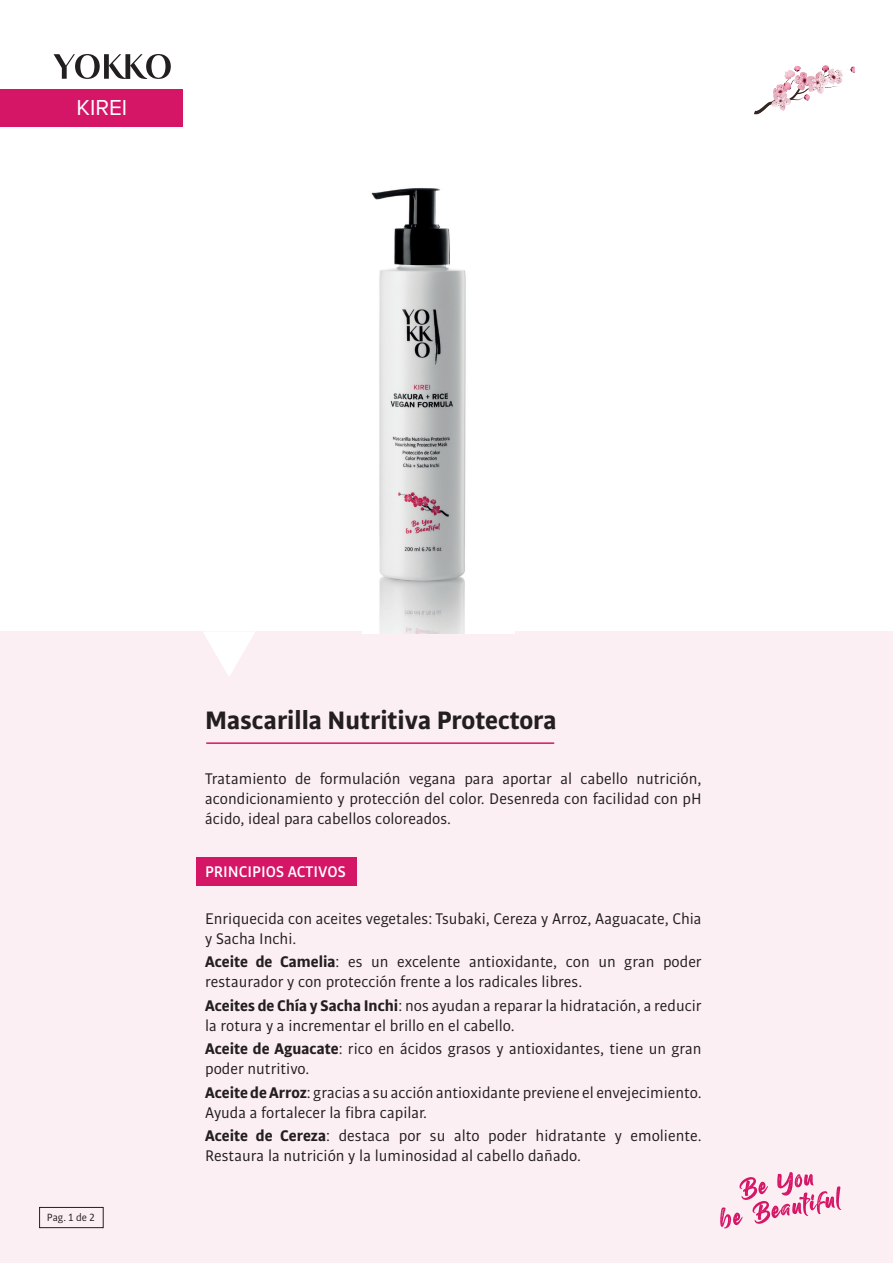
<style>
.page{position:relative;width:893px;height:1263px;background:#fff}
.page>*{position:absolute;margin:0;border:0;box-sizing:border-box;transform-origin:0 0}
.t1{font:700 27px "Bulo";color:#231f20}
.t2{font:22.5px "Proxima Nova";color:#fff}
.t3{font:16.5px/19.8px "Bulo";color:#231f20}
.t4{font:500 16.5px "Bulo";color:#fff}
.t5{font:11.25px "Bulo";color:#231f20}
.s1{font-weight:700}
</style>
<div class="page">
<div style="left:0;top:631px;width:893px;height:632px;background:#fceff4"></div>
<svg style="left:203px;top:632px;width:52px;height:44px"></svg>
<div style="left:0;top:89px;width:183px;height:38px;background:#d51566"></div>
<svg style="left:54px;top:54px;width:117px;height:25px"></svg>
<svg style="left:850px;top:67px;width:5px;height:6px"></svg>
<svg style="left:794px;top:66px;width:7px;height:3px"></svg>
<svg style="left:822px;top:65px;width:12px;height:19px"></svg>
<img style="left:772px;top:69px;width:59px;height:33px">
<svg style="left:720px;top:1172px;width:121px;height:56px"></svg>
<hr style="left:206px;top:742px;width:348px;height:2px;background:#d51566">
<div style="left:196px;top:857px;width:160px;height:28px;background:#d51566"></div>
<img style="left:363px;top:188px;width:151px;height:446px">
<div style="left:39px;top:1207px;width:64px;height:21px;border:1px solid #231f20"></div>
<p class="t2" style="left:77px;top:95px;width:52px">KIREI</p>
<p class="t5" style="left:47px;top:1210px;width:50px">Pag. 1 de 2</p>
<p class="t1" style="left:205px;top:703px;width:353px">Mascarilla Nutritiva Protectora</p>
<p class="t3" style="left:205px;top:769px;width:498px;text-align:justify">Tratamiento de formulación vegana para aportar al cabello nutrición, acondicionamiento y protección del color. Desenreda con facilidad con pH ácido, ideal para cabellos coloreados.</p>
<p class="t4" style="left:205px;top:861px;width:142px">PRINCIPIOS ACTIVOS</p>
<p class="t3" style="left:205px;top:908px;width:498px">Enriquecida con aceites vegetales: Tsubaki, Cereza y Arroz, Aaguacate, Chia y Sacha Inchi.</p>
<p class="t3" style="left:205px;top:952px;width:498px"><span class="s1">Aceite de Camelia</span>: es un excelente antioxidante, con un gran poder restaurador y con protección frente a los radicales libres.</p>
<p class="t3" style="left:205px;top:995px;width:498px"><span class="s1">Aceites de Chía y Sacha Inchi</span>: nos ayudan a reparar la hidratación, a reducir la rotura y a incrementar el brillo en el cabello.</p>
<p class="t3" style="left:205px;top:1039px;width:498px"><span class="s1">Aceite de Aguacate</span>: rico en ácidos grasos y antioxidantes, tiene un gran poder nutritivo.</p>
<p class="t3" style="left:205px;top:1082px;width:498px"><span class="s1">Aceite de Arroz</span>: gracias a su acción antioxidante previene el envejecimiento.<br>Ayuda a fortalecer la fibra capilar.</p>
<p class="t3" style="left:205px;top:1125px;width:498px"><span class="s1">Aceite de Cereza</span>: destaca por su alto poder hidratante y emoliente.<br>Restaura la nutrición y la luminosidad al cabello dañado.</p>
</div>
